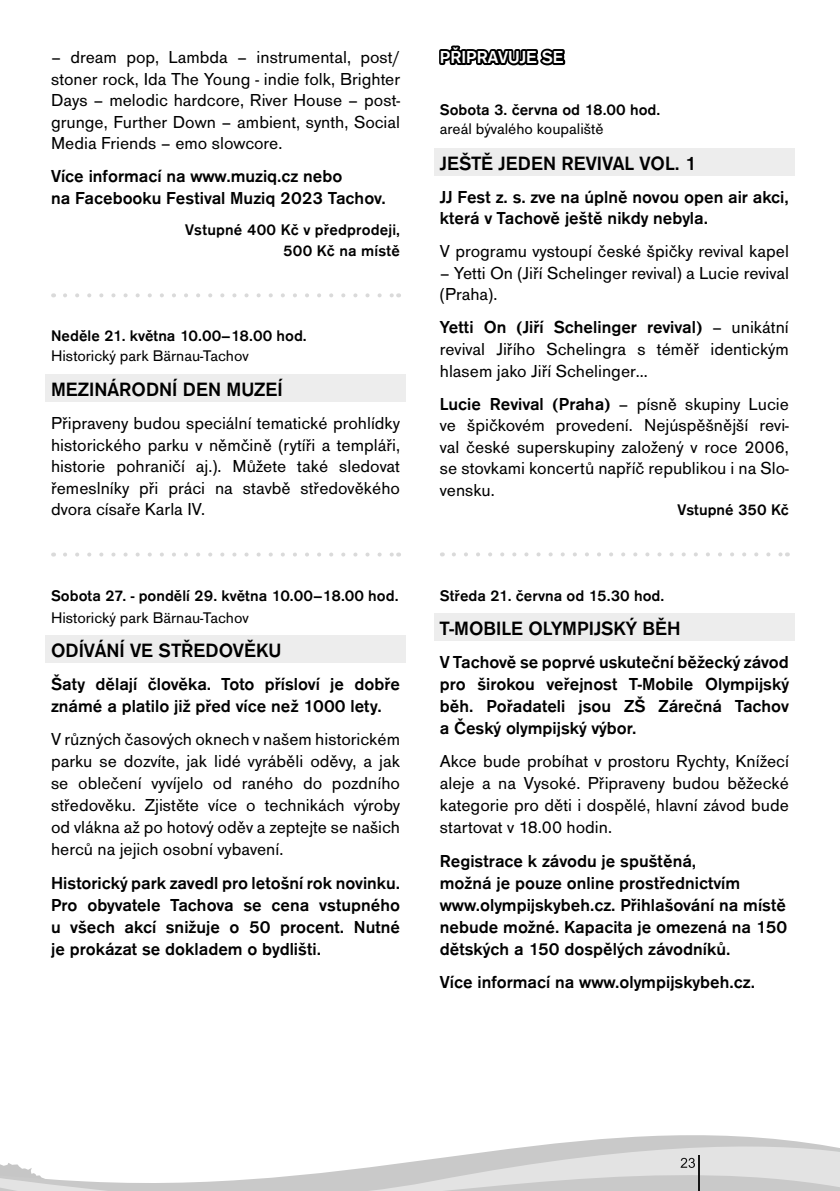
<style>
.page{position:relative;width:840px;height:1191px;background:#fff}
.page>*{position:absolute;margin:0;border:0;box-sizing:border-box;transform-origin:0 0}
.t1{font:500 20px "Accius TOT";color:#000}
.t2{font:18px/21.6px "Accius TOT";color:#000;text-align:justify}
.t3{font:500 18px/22px "Accius TOT";color:#000}
.t4{font:500 18px "Accius TOT";color:#fff}
.t5{font:500 16px/21.6px "Accius TOT";color:#000;text-align:right}
.t6{font:16px "Accius TOT";color:#000}
.s1{font-weight:500}
</style>
<div class="page">
<svg style="left:0;top:1137px;width:839px;height:54px"></svg>
<hr style="left:698px;top:1155px;width:1px;height:36px;background:#151515">
<svg style="left:680px;top:1157px;width:14px;height:11px"></svg>
<svg style="left:65px;top:293px;width:327px;height:4px"></svg>
<div style="left:45px;top:375px;width:360px;height:27px;background:#ededed"></div>
<svg style="left:65px;top:552px;width:327px;height:4px"></svg>
<div style="left:45px;top:635px;width:360px;height:28px;background:#ededed"></div>
<div style="left:434px;top:148px;width:360px;height:28px;background:#ededed"></div>
<svg style="left:453px;top:552px;width:327px;height:4px"></svg>
<div style="left:434px;top:613px;width:360px;height:27px;background:#ededed"></div>
<svg style="left:439px;top:45px;width:127px;height:21px"></svg>
<p class="t2" style="left:51px;top:47px;width:350px">– dream pop, Lambda – instrumental, post/ stoner rock, Ida The Young - indie folk, Brighter Days – melodic hardcore, River House – post&shy;grunge, Further Down – ambient, synth, Social Media Friends – emo slowcore.</p>
<p class="t3" style="left:51px;top:166px;width:336px">Více informací na www.muziq.cz nebo<br>na Facebooku Festival Muziq 2023 Tachov.</p>
<p class="t5" style="left:185px;top:219px;width:216px">Vstupné 400 Kč v předprodeji,<br>500 Kč na místě</p>
<p class="t5" style="left:51px;top:325px;width:257px">Neděle 21. května 10.00–18.00 hod.</p>
<p class="t6" style="left:51px;top:346px;width:199px">Historický park Bärnau-Tachov</p>
<p class="t1" style="left:51px;top:378px;width:233px">MEZINÁRODNÍ DEN MUZEÍ</p>
<p class="t2" style="left:51px;top:412px;width:350px">Připraveny budou speciální tematické prohlídky historického parku v němčině (rytíři a templáři, historie pohraničí aj.). Můžete také sledovat řemeslníky při práci na stavbě středověkého dvora císaře Karla IV.</p>
<p class="t5" style="left:51px;top:585px;width:349px">Sobota 27. - pondělí 29. května 10.00–18.00 hod.</p>
<p class="t6" style="left:51px;top:609px;width:199px">Historický park Bärnau-Tachov</p>
<p class="t1" style="left:51px;top:639px;width:231px">ODÍVÁNÍ VE STŘEDOVĚKU</p>
<p class="t3" style="left:51px;top:673px;width:350px">Šaty dělají člověka. Toto přísloví je dobře známé a platilo již před více než 1000 lety.</p>
<p class="t2" style="left:51px;top:728px;width:350px">V různých časových oknech v našem historickém parku se dozvíte, jak lidé vyráběli oděvy, a jak se oblečení vyvíjelo od raného do pozdního středověku. Zjistěte více o technikách výroby od vlákna až po hotový oděv a zeptejte se našich herců na jejich osobní vybavení.</p>
<p class="t3" style="left:51px;top:872px;width:350px;text-align:justify">Historický park zavedl pro letošní rok novinku.<br>Pro obyvatele Tachova se cena vstupného u všech akcí snižuje o 50 procent. Nutné je prokázat se dokladem o bydlišti.</p>
<p class="t4" style="left:439px;top:47px;width:125px">PŘIPRAVUJE SE</p>
<p class="t5" style="left:439px;top:99px;width:222px">Sobota 3. června od 18.00 hod.</p>
<p class="t6" style="left:439px;top:120px;width:165px">areál bývalého koupaliště</p>
<p class="t1" style="left:439px;top:152px;width:258px">JEŠTĚ JEDEN REVIVAL VOL. 1</p>
<p class="t3" style="left:439px;top:186px;width:350px">JJ Fest z. s. zve na úplně novou open air akci, která v Tachově ještě nikdy nebyla.</p>
<p class="t2" style="left:439px;top:241px;width:350px">V programu vystoupí české špičky revival kapel</p>
<p class="t2" style="left:439px;top:262px;width:350px">– Yetti On (Jiří Schelinger revival) a Lucie revival (Praha).</p>
<p class="t2" style="left:439px;top:317px;width:350px"><span class="s1">Yetti On (Jiří Schelinger revival)</span> – unikátní revival Jiřího Schelingra s téměř identickým hlasem jako Jiří Schelinger…</p>
<p class="t2" style="left:439px;top:393px;width:350px"><span class="s1">Lucie Revival (Praha)</span> – písně skupiny Lucie ve špičkovém provedení. Nejúspěšnější revi&shy;val české superskupiny založený v roce 2006, se stovkami koncertů napříč republikou i na Slo&shy;vensku.</p>
<p class="t5" style="left:677px;top:499px;width:113px">Vstupné 350 Kč</p>
<p class="t5" style="left:439px;top:585px;width:226px">Středa 21. června od 15.30 hod.</p>
<p class="t1" style="left:439px;top:617px;width:242px">T-MOBILE OLYMPIJSKÝ BĚH</p>
<p class="t3" style="left:439px;top:651px;width:350px;text-align:justify">V Tachově se poprvé uskuteční běžecký závod pro širokou veřejnost T-Mobile Olympijský běh. Pořadateli jsou ZŠ Zárečná Tachov a Český olympijský výbor.</p>
<p class="t2" style="left:439px;top:750px;width:350px">Akce bude probíhat v prostoru Rychty, Knížecí aleje a na Vysoké. Připraveny budou běžecké kategorie pro děti i dospělé, hlavní závod bude startovat v 18.00 hodin.</p>
<p class="t3" style="left:439px;top:850px;width:349px">Registrace k závodu je spuštěná,<br>možná je pouze online prostřednictvím www.olympijskybeh.cz. Přihlašování na místě nebude možné. Kapacita je omezená na 150 dětských a 150 dospělých závodníků.</p>
<p class="t3" style="left:439px;top:971px;width:316px">Více informací na www.olympijskybeh.cz.</p>
</div>
